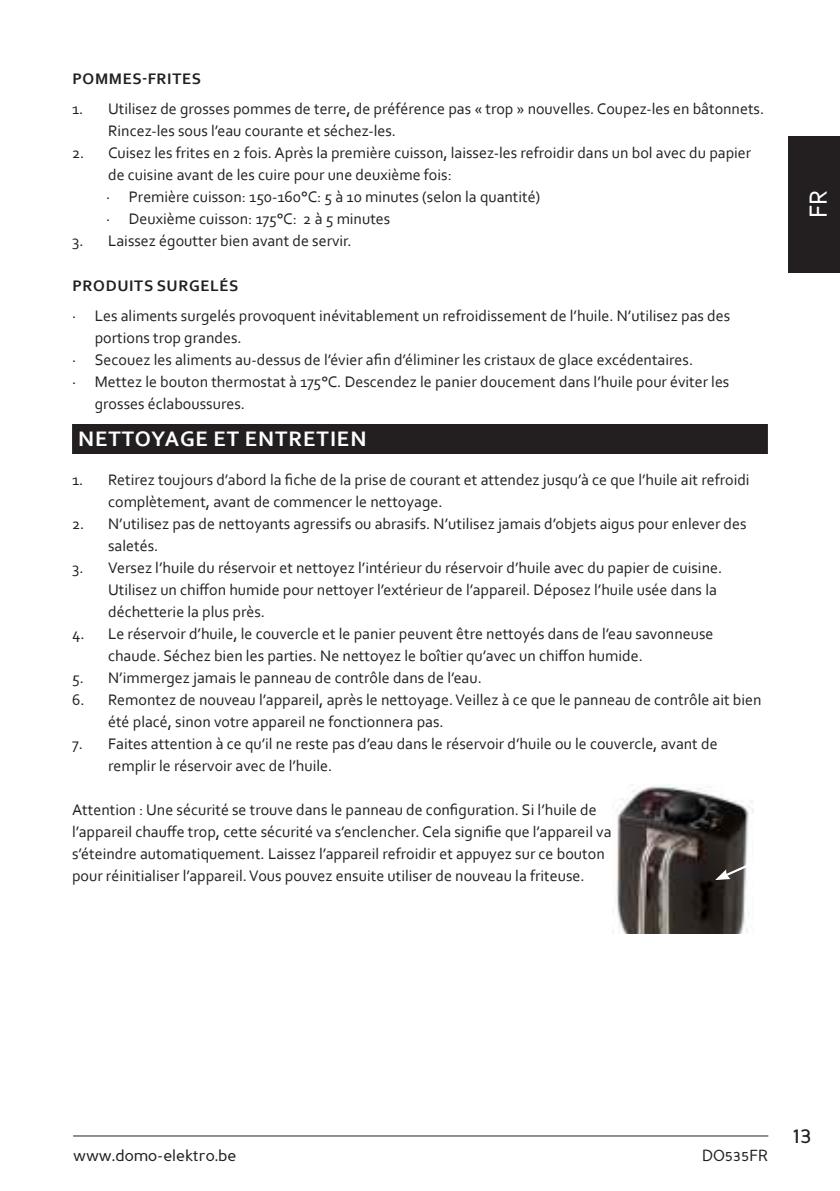
<style>
.page{position:relative;width:840px;height:1191px;background:#fff}
.page>*{position:absolute;margin:0;border:0;box-sizing:border-box;transform-origin:0 0}
.t1{font:26px "Corbel";color:#fff}
.t2{font:24px "Perspective Sans";color:#231f20}
.t3{font:700 22px "Corbel";letter-spacing:.04em;color:#fff}
.t4{font:16px/22px "Corbel";color:#231f20}
.t5{font:700 16px "Corbel";letter-spacing:.04em;color:#231f20}
.t6{font:16px "Perspective Sans";color:#231f20}
</style>
<div class="page">
<hr style="left:73px;top:1135px;width:694px;height:1px;background:#231f20">
<div style="left:788px;top:136px;width:51px;height:136px;background:#231f20"></div>
<div style="left:72px;top:424px;width:695px;height:30px;background:#231f20"></div>
<img style="left:616px;top:784px;width:136px;height:149px">
<svg style="left:714px;top:856px;width:38px;height:24px"></svg>
<p class="t5" style="left:72px;top:69px;width:130px">POMMES-FRITES</p>
<p class="t4" style="left:108px;top:99px;width:657px;text-indent:-36px">1. Utilisez de grosses pommes de terre, de préférence pas « trop » nouvelles. Coupez-les en bâtonnets.<br>Rincez-les sous l’eau courante et séchez-les.</p>
<p class="t4" style="left:106px;top:143px;width:646px;text-indent:-34px">2. Cuisez les frites en 2 fois. Après la première cuisson, laissez-les refroidir dans un bol avec du papier de cuisine avant de les cuire pour une deuxième fois:<br>· Première cuisson: 150-160°C: 5 à 10 minutes (selon la quantité)<br>· Deuxième cuisson: 175°C: 2 à 5 minutes</p>
<p class="t4" style="left:72px;top:231px;width:281px">3. Laissez égoutter bien avant de servir.</p>
<p class="t5" style="left:72px;top:277px;width:167px">PRODUITS SURGELÉS</p>
<p class="t4" style="left:72px;top:305px;width:659px">· Les aliments surgelés provoquent inévitablement un refroidissement de l’huile. N’utilisez pas des</p>
<p class="t4" style="left:95px;top:327px;width:148px">portions trop grandes.</p>
<p class="t4" style="left:72px;top:349px;width:622px">· Secouez les aliments au-dessus de l’évier afin d’éliminer les cristaux de glace excédentaires.</p>
<p class="t4" style="left:72px;top:371px;width:658px">· Mettez le bouton thermostat à 175°C. Descendez le panier doucement dans l’huile pour éviter les</p>
<p class="t4" style="left:95px;top:393px;width:152px">grosses éclaboussures.</p>
<h3 class="t3" style="left:78px;top:428px;width:289px">NETTOYAGE ET ENTRETIEN</h3>
<p class="t4" style="left:108px;top:469px;width:642px;text-indent:-36px">1. Retirez toujours d’abord la fiche de la prise de courant et attendez jusqu’à ce que l’huile ait refroidi complètement, avant de commencer le nettoyage.</p>
<p class="t4" style="left:108px;top:513px;width:639px;text-indent:-36px">2. N’utilisez pas de nettoyants agressifs ou abrasifs. N’utilisez jamais d’objets aigus pour enlever des saletés.</p>
<p class="t4" style="left:108px;top:557px;width:615px;text-indent:-36px">3. Versez l’huile du réservoir et nettoyez l’intérieur du réservoir d’huile avec du papier de cuisine.<br>Utilisez un chiffon humide pour nettoyer l’extérieur de l’appareil. Déposez l’huile usée dans la déchetterie la plus près.</p>
<p class="t4" style="left:108px;top:623px;width:606px;text-indent:-36px">4. Le réservoir d’huile, le couvercle et le panier peuvent être nettoyés dans de l’eau savonneuse chaude. Séchez bien les parties. Ne nettoyez le boîtier qu’avec un chiffon humide.</p>
<p class="t4" style="left:72px;top:667px;width:411px">5. N’immergez jamais le panneau de contrôle dans de l’eau.</p>
<p class="t4" style="left:108px;top:689px;width:654px;text-indent:-36px">6. Remontez de nouveau l’appareil, après le nettoyage. Veillez à ce que le panneau de contrôle ait bien été placé, sinon votre appareil ne fonctionnera pas.</p>
<p class="t4" style="left:108px;top:733px;width:610px;text-indent:-36px">7. Faites attention à ce qu’il ne reste pas d’eau dans le réservoir d’huile ou le couvercle, avant de remplir le réservoir avec de l’huile.</p>
<p class="t4" style="left:72px;top:798px;width:540px">Attention : Une sécurité se trouve dans le panneau de configuration. Si l’huile de l’appareil chauffe trop, cette sécurité va s’enclencher. Cela signifie que l’appareil va s’éteindre automatiquement. Laissez l’appareil refroidir et appuyez sur ce bouton pour réinitialiser l’appareil. Vous pouvez ensuite utiliser de nouveau la friteuse.</p>
<h1 class="t1" style="left:805px;top:218px;width:30px;rotate:-90deg">FR</h1>
<p class="t6" style="left:73px;top:1149px;width:165px">www.domo-elektro.be</p>
<p class="t6" style="left:701px;top:1149px;width:68px">DO535FR</p>
<h2 class="t2" style="left:792px;top:1124px;width:20px">13</h2>
</div>
